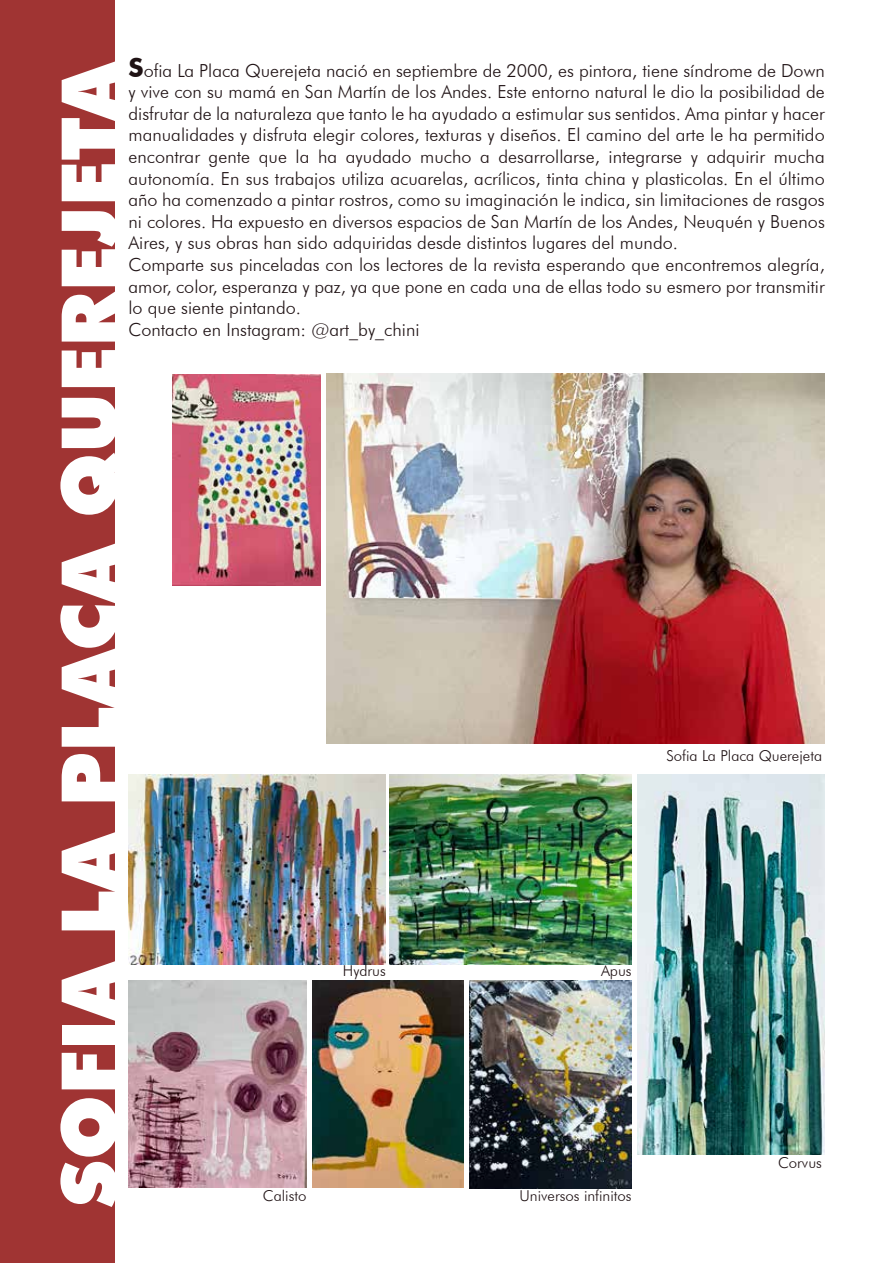
<style>
.page{position:relative;width:893px;height:1263px;background:#fff}
.page>*{position:absolute;margin:0;border:0;box-sizing:border-box;transform-origin:0 0}
.t1{font:900 76.5px "Futura BT";letter-spacing:.005em;color:#fff}
.t2{font:300 18px/21.6px "Futura BT";color:#1f1214}
.t3{font:300 15px "Futura BT";color:#1f1214}
.s1{font-weight:700;font-size:26.25px}
</style>
<div class="page">
<div style="left:0;top:0;width:115px;height:1263px;background:#a03433"></div>
<img style="left:326px;top:374px;width:498px;height:370px">
<img style="left:312px;top:980px;width:151px;height:207px">
<img style="left:390px;top:774px;width:241px;height:190px">
<img style="left:128px;top:980px;width:178px;height:207px">
<img style="left:637px;top:774px;width:187px;height:381px">
<img style="left:128px;top:774px;width:258px;height:190px">
<img style="left:173px;top:374px;width:148px;height:212px">
<img style="left:469px;top:980px;width:162px;height:209px">
<h1 class="t1" style="left:43px;top:1207px;width:1150px;rotate:-90deg">SOFIA LA PLACA QUEREJETA</h1>
<p class="t2" style="left:128px;top:59px;width:698px"><span class="s1">S</span>ofia La Placa Querejeta nació en septiembre de 2000, es pintora, tiene síndrome de Down y vive con su mamá en San Martín de los Andes. Este entorno natural le dio la posibilidad de disfrutar de la naturaleza que tanto le ha ayudado a estimular sus sentidos. Ama pintar y hacer manualidades y disfruta elegir colores, texturas y diseños. El camino del arte le ha permitido encontrar gente que la ha ayudado mucho a desarrollarse, integrarse y adquirir mucha autonomía. En sus trabajos utiliza acuarelas, acrílicos, tinta china y plasticolas. En el último año ha comenzado a pintar rostros, como su imaginación le indica, sin limitaciones de rasgos ni colores. Ha expuesto en diversos espacios de San Martín de los Andes, Neuquén y Buenos Aires, y sus obras han sido adquiridas desde distintos lugares del mundo.<br>Comparte sus pinceladas con los lectores de la revista esperando que encontremos alegría, amor, color, esperanza y paz, ya que pone en cada una de ellas todo su esmero por transmitir lo que siente pintando.<br>Contacto en Instagram: @art_by_chini</p>
<p class="t3" style="left:666px;top:746px;width:157px">Sofia La Placa Querejeta</p>
<p class="t3" style="left:343px;top:962px;width:44px">Hydrus</p>
<p class="t3" style="left:601px;top:962px;width:32px">Apus</p>
<p class="t3" style="left:778px;top:1153px;width:45px">Corvus</p>
<p class="t3" style="left:519px;top:1186px;width:114px">Universos infinitos</p>
<p class="t3" style="left:263px;top:1186px;width:45px">Calisto</p>
</div>
